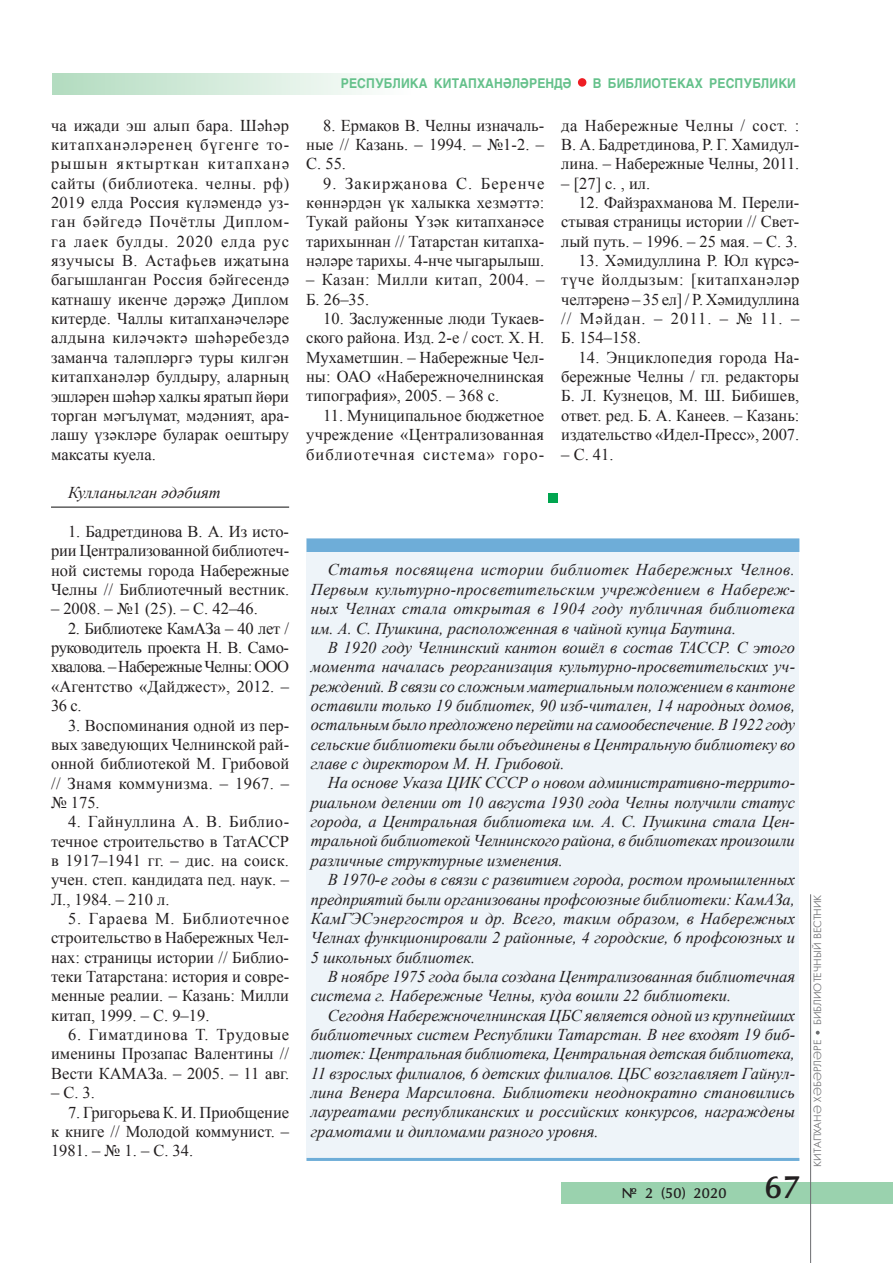
<style>
.page{position:relative;width:893px;height:1263px;background:#fff}
.page>*{position:absolute;margin:0;border:0;box-sizing:border-box;transform-origin:0 0}
._5_текст{font:16.5px/19.4px "Times New Roman";color:#231f20;text-align:justify}
._5_текст-2{font:italic 16.5px/19.4px "Times New Roman";color:#231f20;text-align:justify}
._5_текст-3{font:16.5px/19.4px "Times New Roman";letter-spacing:.035em;color:#231f20}
.t1{font:700 15px "TT Optima";color:#231f20}
._5_Рубрика{font:700 13.5px "TT Helvetica";letter-spacing:.01em;color:#65c18b;scale:.9 1}
.t2{font:10.5px "TT Futuris";color:#6c6d70}
.s1{font-size:33px}
</style>
<div class="page">
<div style="left:561px;top:1182px;width:332px;height:21px;background:#9ad2ae"></div>
<hr style="left:810px;top:894px;width:1px;height:369px;background:#6c6d70">
<svg style="left:816px;top:1031px;width:4px;height:4px"></svg>
<div style="left:53px;top:74px;width:358px;height:21px;background:linear-gradient(to right,#b3dcbf,#fefefe)"></div>
<div style="left:578px;top:78px;width:8px;height:9px;background:#ee1d23;border-radius:50%"></div>
<div style="left:307px;top:538px;width:492px;height:623px;background:#eef4f9"></div>
<div style="left:307px;top:538px;width:492px;height:14px;background:#6eadd8"></div>
<hr style="left:307px;top:1158px;width:492px;height:3px;background:#6eadd8">
<hr style="left:51px;top:507px;width:238px;height:1px;background:#0d0d0d">
<div style="left:549px;top:493px;width:9px;height:10px;background:#00a54f"></div>
<p class="_5_текст" style="left:51px;top:115px;width:240px">ча иҗади эш алып бара. Шәһәр китапханәләренең бүгенге то&shy;рышын яктырткан китапханә сайты (библиотека. челны. рф)<br>2019 елда Россия күләмендә уз&shy;ган бәйгедә Почётлы Диплом&shy;га лаек булды. 2020 елда рус язучысы В. Астафьев иҗатына багышланган Россия бәйгесендә катнашу икенче дәрәҗә Диплом китерде. Чаллы китапханәчеләре алдына киләчәктә шәһәребездә заманча таләпләргә туры килгән китапханәләр булдыру, аларның эшләрен шәһәр халкы яратып йөри торган мәгълүмат, мәдәният, ара&shy;лашу үзәкләре буларак оештыру максаты куела.</p>
<p class="_5_текст-2" style="left:68px;top:483px;width:154px">Кулланылган әдәбият</p>
<p class="_5_текст" style="left:51px;top:521px;width:240px;text-indent:17px">1. Бадретдинова В. А. Из исто&shy;рии Централизованной библиотеч&shy;ной системы города Набережные Челны // Библиотечный вестник.</p>
<p class="_5_текст" style="left:51px;top:599px;width:208px">– 2008. – №1 (25). – С. 42–46.</p>
<p class="_5_текст" style="left:51px;top:618px;width:240px;text-indent:17px">2. Библиотеке КамАЗа – 40 лет / руководитель проекта Н. В. Само&shy;хвалова. – Набережные Челны: ООО «Агентство «Дайджест», 2012. – 36 с.</p>
<p class="_5_текст" style="left:51px;top:715px;width:240px;text-indent:17px">3. Воспоминания одной из пер&shy;вых заведующих Челнинской рай&shy;онной библиотекой М. Грибовой // Знамя коммунизма. – 1967. – № 175.</p>
<p class="_5_текст" style="left:51px;top:812px;width:240px;text-indent:17px">4. Гайнуллина А. В. Библио&shy;течное строительство в ТатАССР в 1917–1941 гг. – дис. на соиск. учен. степ. кандидата пед. наук. – Л., 1984. – 210 л.</p>
<p class="_5_текст" style="left:51px;top:909px;width:240px;text-indent:17px">5. Гараева М. Библиотечное строительство в Набережных Чел&shy;нах: страницы истории // Библио&shy;теки Татарстана: история и совре&shy;менные реалии. – Казань: Милли китап, 1999. – С. 9–19.</p>
<p class="_5_текст" style="left:51px;top:1025px;width:240px;text-indent:17px">6. Гиматдинова Т. Трудовые именины Прозапас Валентины // Вести КАМАЗа. – 2005. – 11 авг.</p>
<p class="_5_текст" style="left:51px;top:1083px;width:46px">– С. 3.</p>
<p class="_5_текст" style="left:51px;top:1102px;width:240px;text-indent:17px">7. Григорьева К. И. Приобщение к книге // Молодой коммунист. – 1981. – № 1. – С. 34.</p>
<p class="_5_Рубрика" style="left:341px;top:76px;width:258px">РЕСПУБЛИКА КИТАПХАНӘЛӘРЕНДӘ</p>
<p class="_5_Рубрика" style="left:593px;top:76px;width:227px">В БИБЛИОТЕКАХ РЕСПУБЛИКИ</p>
<p class="_5_текст" style="left:306px;top:115px;width:240px;text-indent:17px">8. Ермаков В. Челны изначаль&shy;ные // Казань. – 1994. – №1-2. – С. 55.</p>
<p class="_5_текст" style="left:306px;top:173px;width:240px;text-indent:17px">9. Закирҗанова С. Беренче көннәрдән үк халыкка хезмәттә:<br>Тукай районы Үзәк китапханәсе тарихыннан // Татарстан китапха&shy;нәләре тарихы. 4-нче чыгарылыш.</p>
<p class="_5_текст-3" style="left:306px;top:270px;width:240px">– Казан: Милли китап, 2004. –<br>Б. 26–35.</p>
<p class="_5_текст" style="left:306px;top:309px;width:240px;text-indent:17px">10. Заслуженные люди Тукаев&shy;ского района. Изд. 2-е / сост. Х. Н.<br>Мухаметшин. – Набережные Чел&shy;ны: ОАО «Набережночелнинская типография», 2005. – 368 с.</p>
<p class="_5_текст" style="left:306px;top:405px;width:240px;text-indent:17px">11. Муниципальное бюджетное учреждение «Централизованная библиотечная система» горо-</p>
<p class="_5_текст" style="left:561px;top:115px;width:240px">да Набережные Челны / сост. :<br>В. А. Бадретдинова, Р. Г. Хамидул&shy;лина. – Набережные Челны, 2011.</p>
<p class="_5_текст" style="left:561px;top:173px;width:91px">– [27] с. , ил.</p>
<p class="_5_текст" style="left:561px;top:192px;width:240px;text-indent:17px">12. Файзрахманова М. Перели&shy;стывая страницы истории // Свет&shy;лый путь. – 1996. – 25 мая. – С. 3.</p>
<p class="_5_текст" style="left:561px;top:250px;width:240px;text-indent:17px">13. Хәмидуллина Р. Юл күрсә&shy;түче йолдызым: [китапханәләр челтәренә – 35 ел] / Р. Хәмидуллина // Мәйдан. – 2011. – № 11. – Б. 154–158.</p>
<p class="_5_текст" style="left:561px;top:347px;width:240px;text-indent:17px">14. Энциклопедия города На&shy;бережные Челны / гл. редакторы Б. Л. Кузнецов, М. Ш. Бибишев, ответ. ред. Б. А. Канеев. – Казань: издательство «Идел-Пресс», 2007.</p>
<p class="_5_текст" style="left:561px;top:444px;width:54px">– С. 41.</p>
<p class="_5_текст-2" style="left:311px;top:560px;width:486px;text-indent:17px">Статья посвящена истории библиотек Набережных Челнов.<br>Первым культурно-просветительским учреждением в Набереж&shy;ных Челнах стала открытая в 1904 году публичная библиотека им. А. С. Пушкина, расположенная в чайной купца Баутина.</p>
<p class="_5_текст-2" style="left:311px;top:637px;width:486px;text-indent:17px">В 1920 году Челнинский кантон вошёл в состав ТАССР. С этого момента началась реорганизация культурно-просветительских уч&shy;реждений. В связи со сложным материальным положением в кантоне оставили только 19 библиотек, 90 изб-читален, 14 народных домов, остальным было предложено перейти на самообеспечение. В 1922 году сельские библиотеки были объединены в Центральную библиотеку во главе с директором М. Н. Грибовой.</p>
<p class="_5_текст-2" style="left:311px;top:773px;width:486px;text-indent:17px">На основе Указа ЦИК СССР о новом административно-террито&shy;риальном делении от 10 августа 1930 года Челны получили статус города, а Центральная библиотека им. А. С. Пушкина стала Цен&shy;тральной библиотекой Челнинского района, в библиотеках произошли различные структурные изменения.</p>
<p class="_5_текст-2" style="left:311px;top:869px;width:486px;text-indent:17px">В 1970-е годы в связи с развитием города, ростом промышленных предприятий были организованы профсоюзные библиотеки: КамАЗа, КамГЭСэнергостроя и др. Всего, таким образом, в Набережных Челнах функционировали 2 районные, 4 городские, 6 профсоюзных и 5 школьных библиотек.</p>
<p class="_5_текст-2" style="left:311px;top:966px;width:486px;text-indent:17px">В ноябре 1975 года была создана Централизованная библиотечная система г. Набережные Челны, куда вошли 22 библиотеки.</p>
<p class="_5_текст-2" style="left:311px;top:1005px;width:486px;text-indent:17px">Сегодня Набережночелнинская ЦБС является одной из крупнейших библиотечных систем Республики Татарстан. В нее входят 19 биб&shy;лиотек: Центральная библиотека, Центральная детская библиотека, 11 взрослых филиалов, 6 детских филиалов. ЦБС возглавляет Гайнул&shy;лина Венера Марсиловна. Библиотеки неоднократно становились лауреатами республиканских и российских конкурсов, награждены грамотами и дипломами разного уровня.</p>
<p class="t1" style="left:621px;top:1185px;width:181px">№ 2 (50) 2020 <span class="s1">67</span></p>
<p class="t2" style="left:812px;top:1025px;width:132px;rotate:-90deg">БИБЛИОТЕЧНЫЙ ВЕСТНИК</p>
<p class="t2" style="left:812px;top:1167px;width:128px;rotate:-90deg">КИТАПХАНӘ ХӘБӘРЛӘРЕ</p>
</div>
